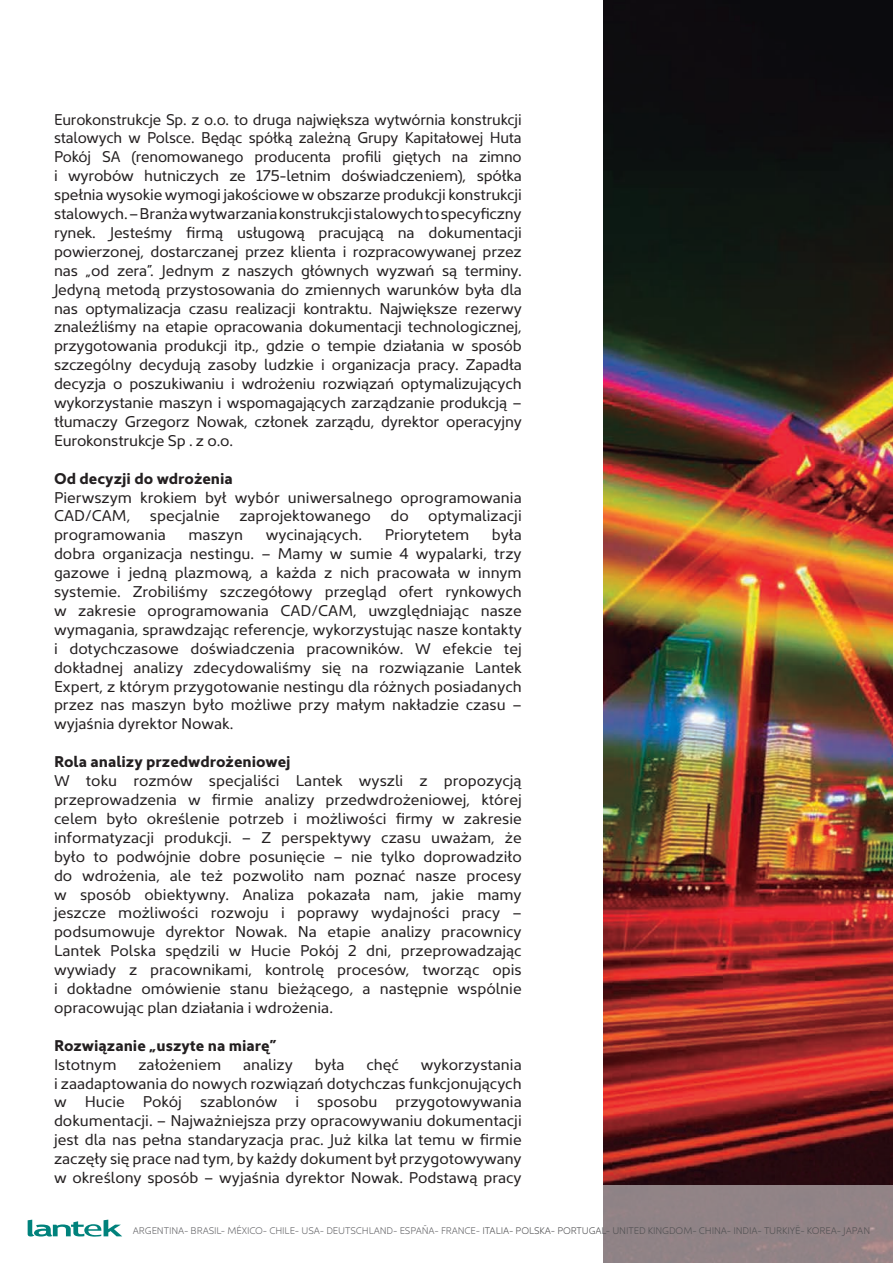
<style>
.page{position:relative;width:893px;height:1263px;background:#fff}
.page>*{position:absolute;margin:0;border:0;box-sizing:border-box;transform-origin:0 0}
.t1{font:15.75px/18.9px "Kyrial Sans Pro";color:#231f20;text-align:justify}
.t2{font:700 15.75px "Kyrial Sans Pro";color:#231f20}
.t3{font:300 9.75px "Kyrial Sans Pro";letter-spacing:-.01em;color:#505052}
.s1{color:#636366}
</style>
<div class="page">
<img style="left:604px;top:0;width:289px;height:1185px">
<svg style="left:27px;top:1185px;width:866px;height:78px"></svg>
<svg style="left:28px;top:1219px;width:94px;height:17px"></svg>
<p class="t1" style="left:54px;top:109px;width:469px">Eurokonstrukcje Sp. z o.o. to druga największa wytwórnia konstrukcji stalowych w Polsce. Będąc spółką zależną Grupy Kapitałowej Huta Pokój SA (renomowanego producenta profili giętych na zimno i wyrobów hutniczych ze 175-letnim doświadczeniem), spółka spełnia wysokie wymogi jakościowe w obszarze produkcji konstrukcji stalowych. – Branża wytwarzania konstrukcji stalowych to specyficzny rynek. Jesteśmy firmą usługową pracującą na dokumentacji powierzonej, dostarczanej przez klienta i rozpracowywanej przez nas „od zera”. Jednym z naszych głównych wyzwań są terminy.<br>Jedyną metodą przystosowania do zmiennych warunków była dla nas optymalizacja czasu realizacji kontraktu. Największe rezerwy znaleźliśmy na etapie opracowania dokumentacji technologicznej, przygotowania produkcji itp., gdzie o tempie działania w sposób szczególny decydują zasoby ludzkie i organizacja pracy. Zapadła decyzja o poszukiwaniu i wdrożeniu rozwiązań optymalizujących wykorzystanie maszyn i wspomagających zarządzanie produkcją – tłumaczy Grzegorz Nowak, członek zarządu, dyrektor operacyjny Eurokonstrukcje Sp . z o.o.</p>
<p class="t2" style="left:54px;top:467px;width:180px">Od decyzji do wdrożenia</p>
<p class="t1" style="left:54px;top:487px;width:469px">Pierwszym krokiem był wybór uniwersalnego oprogramowania CAD/CAM, specjalnie zaprojektowanego do optymalizacji programowania</p>
<p class="t1" style="left:54px;top:525px;width:469px;text-indent:438px">była dobra organizacja nestingu. – Mamy w sumie 4 wypalarki, trzy gazowe i jedną plazmową, a każda z nich pracowała w innym systemie. Zrobiliśmy szczegółowy przegląd ofert rynkowych w zakresie oprogramowania CAD/CAM, uwzględniając nasze wymagania, sprawdzając referencje, wykorzystując nasze kontakty i dotychczasowe doświadczenia pracowników. W efekcie tej dokładnej analizy zdecydowaliśmy się na rozwiązanie Lantek Expert, z którym przygotowanie nestingu dla różnych posiadanych przez nas maszyn było możliwe przy małym nakładzie czasu – wyjaśnia dyrektor Nowak.</p>
<p class="t2" style="left:54px;top:750px;width:238px">Rola analizy przedwdrożeniowej</p>
<p class="t1" style="left:54px;top:770px;width:469px">W toku rozmów specjaliści Lantek wyszli z propozycją przeprowadzenia w firmie analizy przedwdrożeniowej, której celem było określenie potrzeb i możliwości firmy w zakresie informatyzacji produkcji. – Z perspektywy czasu uważam, że było to podwójnie dobre posunięcie – nie tylko doprowadziło do wdrożenia, ale też pozwoliło nam poznać nasze procesy w sposób obiektywny. Analiza pokazała nam, jakie mamy jeszcze możliwości rozwoju i poprawy wydajności pracy – podsumowuje dyrektor Nowak. Na etapie analizy pracownicy Lantek Polska spędzili w Hucie Pokój 2 dni, przeprowadzając wywiady z pracownikami, kontrolę procesów, tworząc opis i dokładne omówienie stanu bieżącego, a następnie wspólnie opracowując plan działania i wdrożenia.</p>
<p class="t2" style="left:54px;top:1034px;width:224px">Rozwiązanie „uszyte na miarę”</p>
<p class="t1" style="left:54px;top:1054px;width:64px">Istotnym</p>
<p class="t1" style="left:138px;top:1054px;width:84px">założeniem</p>
<p class="t1" style="left:243px;top:1054px;width:51px">analizy</p>
<p class="t1" style="left:315px;top:1054px;width:31px">była</p>
<p class="t1" style="left:366px;top:1054px;width:34px">chęć</p>
<p class="t1" style="left:188px;top:525px;width:56px">maszyn</p>
<p class="t1" style="left:266px;top:525px;width:98px">wycinających.</p>
<p class="t1" style="left:385px;top:525px;width:86px">Priorytetem</p>
<p class="t1" style="left:54px;top:1054px;width:469px;text-indent:367px">wykorzystania i zaadaptowania do nowych rozwiązań dotychczas funkcjonujących w Hucie Pokój szablonów i sposobu przygotowywania dokumentacji. – Najważniejsza przy opracowywaniu dokumentacji jest dla nas pełna standaryzacja prac. Już kilka lat temu w firmie zaczęły się prace nad tym, by każdy dokument był przygotowywany w określony sposób – wyjaśnia dyrektor Nowak. Podstawą pracy</p>
<p class="t3" style="left:133px;top:1223px;width:739px"><span class="s1">ARGENTINA- BRASIL- MÉXICO- CHILE- USA- DEUTSCHLAND- ESPAÑA- FRANCE-</span> ITALIA- POLSKA- PORTUGAL- UNITED KINGDOM- CHINA- INDIA- TURKIYË- KOREA- JAPAN</p>
</div>
